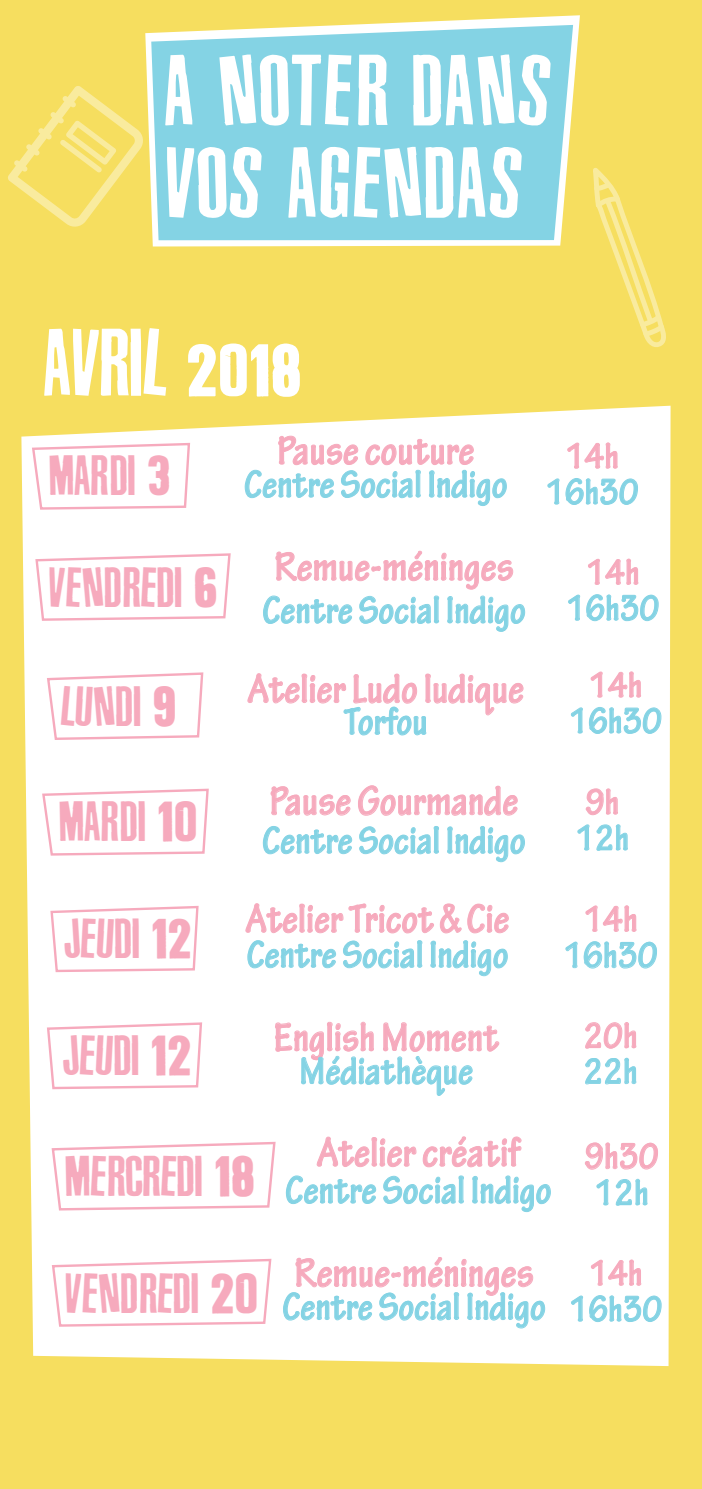
<style>
.page{position:relative;width:702px;height:1489px;background:#fff}
.page>*{position:absolute;margin:0;border:0;box-sizing:border-box;transform-origin:0 0}
.t1{font:76.5px "Vinyl Stickons";letter-spacing:.02em;color:#fff}
.t2{font:72.5px "Vinyl Stickons";color:#fff}
.t3{font:700 condensed 43.5px "Tekton Pro";color:#f6aabd}
.t4{font:700 condensed 43px "Tekton Pro";color:#f6aabd}
.t5{font:43px "Vinyl Stickons";color:#f6aabd}
.t6{font:700 condensed 42.75px "Tekton Pro";color:#f6aabd}
.t7{font:42.75px "Vinyl Stickons";color:#f6aabd}
.t8{font:700 condensed 41px "Tekton Pro";color:#84d3e4}
.t9{font:700 condensed 40.5px "Tekton Pro";color:#84d3e4}
.t10{font:700 condensed 40.25px "Tekton Pro";color:#84d3e4}
.t11{font:700 condensed 38.5px "Tekton Pro";color:#84d3e4}
.t12{font:700 condensed 38.5px "Tekton Pro";color:#f6aabd}
.t13{font:700 condensed 38.25px "Tekton Pro";color:#84d3e4}
.t14{font:700 condensed 38.25px "Tekton Pro";color:#f6aabd}
.s1{font-family:"La Presse";font-size:62.5px}
.s2{font-family:"La Presse";font-size:47.75px}
.s3{font-family:"La Presse";font-size:47.5px}
</style>
<div class="page">
<div style="left:0;top:0;width:702px;height:1488px;background:#f6de5f"></div>
<svg style="left:593px;top:168px;width:73px;height:179px"></svg>
<svg style="left:8px;top:86px;width:135px;height:141px"></svg>
<svg style="left:145px;top:15px;width:435px;height:231px"></svg>
<svg style="left:151px;top:25px;width:422px;height:215px;background:#8cd5e3"></svg>
<div style="left:21px;top:405px;width:649px;height:960px;background:#fff"></div>
<svg style="left:245px;top:435px;width:262px;height:71px;background:#f4f5f8"></svg>
<svg style="left:31px;top:441px;width:160px;height:70px;background:#fef7f9"></svg>
<svg style="left:567px;top:442px;width:50px;height:27px"></svg>
<svg style="left:547px;top:478px;width:12px;height:26px"></svg>
<svg style="left:565px;top:478px;width:73px;height:27px;background:#e1f4f8"></svg>
<svg style="left:270px;top:786px;width:81px;height:29px;background:#fcedf1"></svg>
<svg style="left:358px;top:785px;width:159px;height:30px;background:#fdeef2"></svg>
<svg style="left:263px;top:825px;width:89px;height:29px;background:#e6f5f9"></svg>
<svg style="left:359px;top:825px;width:80px;height:29px;background:#e4f5f8"></svg>
<svg style="left:447px;top:825px;width:78px;height:37px;background:#e8f6f9"></svg>
<svg style="left:41px;top:772px;width:169px;height:113px;background:#fefafb"></svg>
<svg style="left:585px;top:788px;width:33px;height:27px"></svg>
<svg style="left:577px;top:824px;width:12px;height:26px"></svg>
<svg style="left:596px;top:824px;width:32px;height:26px"></svg>
<svg style="left:283px;top:1256px;width:262px;height:72px;background:#f4f4f7"></svg>
<svg style="left:50px;top:1257px;width:223px;height:70px;background:#fef7f9"></svg>
<svg style="left:590px;top:1259px;width:51px;height:26px"></svg>
<svg style="left:571px;top:1295px;width:12px;height:26px"></svg>
<svg style="left:589px;top:1294px;width:72px;height:27px;background:#e2f4f8"></svg>
<svg style="left:275px;top:550px;width:238px;height:39px;background:#fdf1f4"></svg>
<svg style="left:263px;top:595px;width:89px;height:29px;background:#e6f5f9"></svg>
<svg style="left:359px;top:595px;width:80px;height:29px;background:#e4f5f8"></svg>
<svg style="left:447px;top:595px;width:78px;height:37px;background:#e8f6f9"></svg>
<svg style="left:34px;top:552px;width:198px;height:70px;background:#fef7f9"></svg>
<svg style="left:588px;top:558px;width:50px;height:27px"></svg>
<svg style="left:568px;top:594px;width:12px;height:26px"></svg>
<svg style="left:586px;top:594px;width:72px;height:27px;background:#e1f4f8"></svg>
<svg style="left:275px;top:1021px;width:224px;height:74px;background:#f5f2f5"></svg>
<svg style="left:46px;top:1021px;width:157px;height:69px;background:#fef7f8"></svg>
<svg style="left:585px;top:1021px;width:51px;height:27px"></svg>
<svg style="left:585px;top:1057px;width:51px;height:27px"></svg>
<svg style="left:247px;top:673px;width:276px;height:62px;background:#fbf8f9"></svg>
<svg style="left:46px;top:671px;width:159px;height:70px;background:#fef7f9"></svg>
<svg style="left:590px;top:671px;width:51px;height:26px"></svg>
<svg style="left:570px;top:707px;width:13px;height:26px"></svg>
<svg style="left:589px;top:706px;width:72px;height:28px;background:#e1f4f8"></svg>
<svg style="left:316px;top:1136px;width:100px;height:31px;background:#fdeef2"></svg>
<svg style="left:422px;top:1136px;width:99px;height:31px;background:#fcedf1"></svg>
<svg style="left:286px;top:1175px;width:90px;height:29px;background:#e6f5f9"></svg>
<svg style="left:383px;top:1175px;width:81px;height:29px;background:#e4f5f8"></svg>
<svg style="left:472px;top:1175px;width:79px;height:37px;background:#e8f6f9"></svg>
<svg style="left:50px;top:1140px;width:227px;height:71px;background:#fef7f9"></svg>
<svg style="left:585px;top:1142px;width:73px;height:27px;background:#fceaef"></svg>
<svg style="left:596px;top:1178px;width:12px;height:27px"></svg>
<svg style="left:615px;top:1178px;width:32px;height:27px"></svg>
<svg style="left:49px;top:904px;width:151px;height:69px;background:#fef7f8"></svg>
<svg style="left:585px;top:905px;width:12px;height:26px"></svg>
<svg style="left:603px;top:905px;width:33px;height:26px"></svg>
<svg style="left:565px;top:941px;width:12px;height:27px"></svg>
<svg style="left:583px;top:941px;width:74px;height:27px;background:#e1f4f8"></svg>
<svg style="left:245px;top:903px;width:189px;height:30px;background:#fdeff2"></svg>
<svg style="left:440px;top:903px;width:21px;height:30px"></svg>
<svg style="left:467px;top:903px;width:42px;height:30px"></svg>
<svg style="left:247px;top:940px;width:89px;height:28px;background:#e5f5f9"></svg>
<svg style="left:343px;top:940px;width:79px;height:28px;background:#e3f4f8"></svg>
<svg style="left:430px;top:940px;width:78px;height:36px;background:#e8f6f9"></svg>
<h1 class="t1" style="left:164px;top:54px;width:390px">A NOTER DANS</h1>
<h1 class="t1" style="left:166px;top:146px;width:359px">VOS AGENDAS</h1>
<h2 class="t2" style="left:43px;top:328px;width:260px">AVRIL <span class="s1">2018</span></h2>
<p class="t5" style="left:49px;top:455px;width:123px">MARDI <span class="s2">3</span></p>
<p class="t4" style="left:277px;top:425px;width:199px">Pause couture</p>
<p class="t9" style="left:244px;top:460px;width:265px">Centre Social Indigo</p>
<p class="t14" style="left:564px;top:434px;width:56px">14h</p>
<p class="t13" style="left:545px;top:469px;width:95px">16h30</p>
<p class="t4" style="left:274px;top:541px;width:241px">Remue-méninges</p>
<p class="t9" style="left:262px;top:586px;width:265px">Centre Social Indigo</p>
<p class="t5" style="left:49px;top:566px;width:171px">VENDREDI <span class="s2">6</span></p>
<p class="t14" style="left:585px;top:550px;width:56px">14h</p>
<p class="t13" style="left:565px;top:585px;width:95px">16h30</p>
<p class="t5" style="left:60px;top:685px;width:118px">LUNDI <span class="s2">9</span></p>
<p class="t5" style="left:60px;top:801px;width:139px">MARDI <span class="s2">10</span></p>
<p class="t4" style="left:248px;top:663px;width:278px">Atelier Ludo ludique</p>
<p class="t9" style="left:344px;top:698px;width:85px">Torfou</p>
<p class="t4" style="left:269px;top:776px;width:250px">Pause Gourmande</p>
<p class="t9" style="left:262px;top:816px;width:265px">Centre Social Indigo</p>
<p class="t14" style="left:588px;top:662px;width:56px">14h</p>
<p class="t13" style="left:568px;top:698px;width:95px">16h30</p>
<p class="t14" style="left:585px;top:779px;width:36px">9h</p>
<p class="t13" style="left:575px;top:815px;width:56px">12h</p>
<p class="t6" style="left:246px;top:893px;width:265px">Atelier Tricot &amp; Cie</p>
<p class="t10" style="left:247px;top:931px;width:263px">Centre Social Indigo</p>
<p class="t7" style="left:64px;top:918px;width:130px">JEUDI <span class="s3">12</span></p>
<p class="t12" style="left:583px;top:896px;width:56px">14h</p>
<p class="t11" style="left:563px;top:932px;width:96px">16h30</p>
<p class="t4" style="left:274px;top:1011px;width:227px">English Moment</p>
<p class="t9" style="left:299px;top:1047px;width:175px">Médiathèque</p>
<p class="t5" style="left:63px;top:1034px;width:130px">JEUDI <span class="s2">12</span></p>
<p class="t14" style="left:583px;top:1013px;width:56px">20h</p>
<p class="t13" style="left:583px;top:1049px;width:56px">22h</p>
<p class="t3" style="left:317px;top:1126px;width:204px">Atelier créatif</p>
<p class="t8" style="left:65px;top:1165px;width:487px"><sup>MERCREDI</sup> <sup>18</sup> Centre Social Indigo</p>
<p class="t12" style="left:584px;top:1133px;width:76px">9h30</p>
<p class="t11" style="left:594px;top:1170px;width:56px">12h</p>
<p class="t4" style="left:294px;top:1247px;width:241px">Remue-méninges</p>
<p class="t9" style="left:66px;top:1282px;width:481px"><sup>VENDREDI</sup> <sup>20</sup> Centre Social Indigo</p>
<p class="t14" style="left:588px;top:1250px;width:56px">14h</p>
<p class="t13" style="left:568px;top:1286px;width:95px">16h30</p>
</div>
